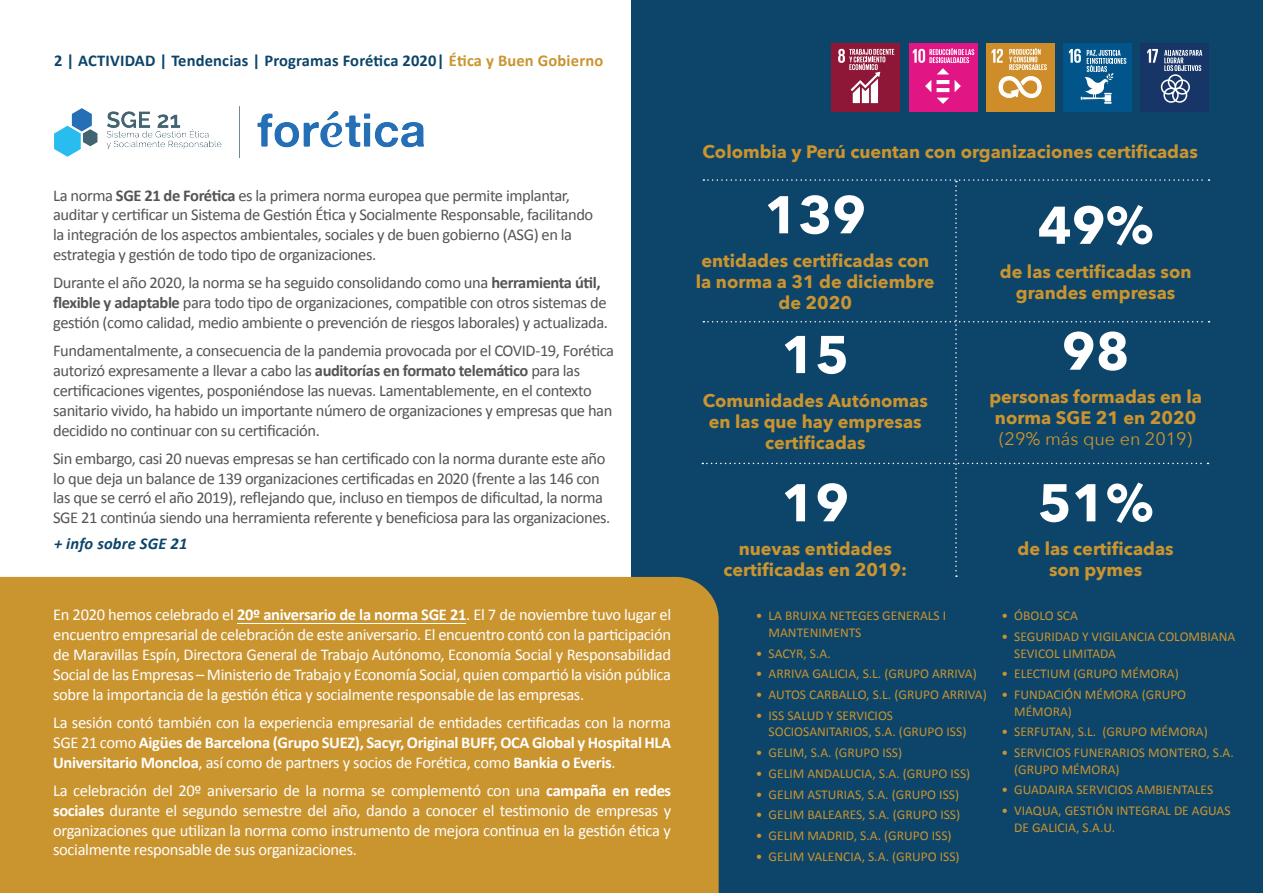
<style>
.page{position:relative;width:1263px;height:893px;background:#fff}
.page>*{position:absolute;margin:0;border:0;box-sizing:border-box;transform-origin:0 0}
.t1{font:700 52.5px "Avenir Next";color:#fff}
.t2{font:700 18px/21px "Avenir Next";color:#ca942f;text-align:center}
.No_Spacing{font:16.5px/19.8px "Calibri";letter-spacing:-.025em;color:#545454}
.Normal__Web{font:16.5px/19.8px "Calibri";letter-spacing:-.02em;color:#fff;text-align:justify}
.Estilo_de_párrafo_1{font:700 16.5px "Calibri";letter-spacing:.01em;color:#0c446a}
.Estilo_de_párrafo_1-2{font:italic 700 16.5px "Calibri";letter-spacing:.01em;color:#0c446a}
.t3{font:13.5px/16.5px "Calibri";color:#ca942f}
.s1{color:#ca942f}
.s2{font-weight:700}
.s3{font-weight:400}
</style>
<div class="page">
<div style="left:631px;top:0;width:632px;height:893px;background:#0c446a"></div>
<div style="left:0;top:577px;width:719px;height:316px;background:#ca942f"></div>
<hr style="left:237px;top:623px;width:229px;height:1px;background:#fff">
<div style="left:1141px;top:43px;width:68px;height:68px;background:#183567"></div>
<svg style="left:1147px;top:49px;width:55px;height:54px"></svg>
<div style="left:1064px;top:43px;width:68px;height:68px;background:#01558a"></div>
<svg style="left:1069px;top:49px;width:57px;height:55px"></svg>
<div style="left:832px;top:43px;width:68px;height:68px;background:#8e1737"></div>
<svg style="left:838px;top:49px;width:56px;height:54px"></svg>
<div style="left:909px;top:43px;width:68px;height:68px;background:#e11584"></div>
<hr style="left:936px;top:88px;width:13px;height:4px;background:#fff">
<hr style="left:936px;top:80px;width:13px;height:4px;background:#fff">
<svg style="left:913px;top:48px;width:61px;height:26px"></svg>
<svg style="left:954px;top:80px;width:7px;height:12px"></svg>
<svg style="left:937px;top:98px;width:12px;height:6px"></svg>
<svg style="left:925px;top:80px;width:6px;height:12px"></svg>
<div style="left:986px;top:43px;width:68px;height:68px;background:#cf8d29"></div>
<svg style="left:991px;top:48px;width:56px;height:50px"></svg>
<svg style="left:702px;top:179px;width:507px;height:398px"></svg>
<img style="left:54px;top:107px;width:370px;height:51px">
<p class="Estilo_de_párrafo_1" style="left:54px;top:50px;width:551px">2 | ACTIVIDAD | Tendencias | Programas Forética 2020| <span class="s1">Ética y Buen Gobierno</span></p>
<p class="No_Spacing" style="left:53px;top:185px;width:542px">La norma <span class="s2">SGE 21 de Forética</span> es la primera norma europea que permite implantar, auditar y certificar un Sistema de Gestión Ética y Socialmente Responsable, facilitando la integración de los aspectos ambientales, sociales y de buen gobierno (ASG) en la estrategia y gestión de todo tipo de organizaciones.</p>
<p class="No_Spacing" style="left:53px;top:273px;width:556px">Durante el año 2020, la norma se ha seguido consolidando como una <span class="s2">herramienta útil, flexible y adaptable</span> para todo tipo de organizaciones, compatible con otros sistemas de gestión (como calidad, medio ambiente o prevención de riesgos laborales) y actualizada.</p>
<p class="No_Spacing" style="left:53px;top:341px;width:562px">Fundamentalmente, a consecuencia de la pandemia provocada por el COVID-19, Forética autorizó expresamente a llevar a cabo las <span class="s2">auditorías en formato telemático</span> para las certificaciones vigentes, posponiéndose las nuevas. Lamentablemente, en el contexto sanitario vivido, ha habido un importante número de organizaciones y empresas que han decidido no continuar con su certificación.</p>
<p class="No_Spacing" style="left:53px;top:448px;width:559px">Sin embargo, casi 20 nuevas empresas se han certificado con la norma durante este año lo que deja un balance de 139 organizaciones certificadas en 2020 (frente a las 146 con las que se cerró el año 2019), reflejando que, incluso en tiempos de dificultad, la norma SGE 21 continúa siendo una herramienta referente y beneficiosa para las organizaciones.</p>
<p class="Estilo_de_párrafo_1-2" style="left:54px;top:533px;width:135px">+ info sobre SGE 21</p>
<p class="Normal__Web" style="left:53px;top:605px;width:619px">En 2020 hemos celebrado el <span class="s2">20º aniversario de la norma SGE 21</span>. El 7 de noviembre tuvo lugar el encuentro empresarial de celebración de este aniversario. El encuentro contó con la participación de Maravillas Espín, Directora General de Trabajo Autónomo, Economía Social y Responsabilidad Social de las Empresas – Ministerio de Trabajo y Economía Social, quien compartió la visión pública sobre la importancia de la gestión ética y socialmente responsable de las empresas.</p>
<p class="Normal__Web" style="left:53px;top:713px;width:620px">La sesión contó también con la experiencia empresarial de entidades certificadas con la norma SGE 21 como <span class="s2">Aigües de Barcelona (Grupo SUEZ), Sacyr, Original BUFF, OCA Global y Hospital HLA Universitario Moncloa</span>, así como de partners y socios de Forética, como <span class="s2">Bankia o Everis</span>.</p>
<p class="Normal__Web" style="left:53px;top:781px;width:620px">La celebración del 20º aniversario de la norma se complementó con una <span class="s2">campaña en redes sociales</span> durante el segundo semestre del año, dando a conocer el testimonio de empresas y organizaciones que utilizan la norma como instrumento de mejora continua en la gestión ética y socialmente responsable de sus organizaciones.</p>
<p class="t2" style="left:703px;top:141px;width:497px">Colombia y Perú cuentan con organizaciones certificadas</p>
<p class="t1" style="left:764px;top:169px;width:103px">139</p>
<p class="t2" style="left:696px;top:250px;width:240px">entidades certificadas con la norma a 31 de diciembre de 2020</p>
<p class="t1" style="left:781px;top:309px;width:69px">15</p>
<p class="t2" style="left:703px;top:390px;width:227px">Comunidades Autónomas en las que hay empresas certificadas</p>
<p class="t1" style="left:781px;top:457px;width:69px">19</p>
<p class="t2" style="left:723px;top:538px;width:185px">nuevas entidades certificadas en 2019:</p>
<p class="t1" style="left:1038px;top:180px;width:117px">49%</p>
<p class="t2" style="left:1000px;top:260px;width:193px">de las certificadas son grandes empresas</p>
<p class="t1" style="left:1062px;top:306px;width:69px">98</p>
<p class="t2" style="left:989px;top:386px;width:214px">personas formadas en la norma SGE 21 en 2020 <span class="s3">(29% más que en 2019)</span></p>
<p class="t1" style="left:1038px;top:457px;width:117px">51%</p>
<p class="t2" style="left:1018px;top:538px;width:158px">de las certificadas son pymes</p>
<p class="t3" style="left:768px;top:608px;width:179px;text-indent:-13px">• LA BRUIXA NETEGES GENERALS I<br>MANTENIMENTS</p>
<p class="t3" style="left:756px;top:645px;width:77px">• SACYR, S.A.</p>
<p class="t3" style="left:756px;top:666px;width:222px">• ARRIVA GALICIA, S.L. (GRUPO ARRIVA)</p>
<p class="t3" style="left:756px;top:686px;width:232px">• AUTOS CARBALLO, S.L. (GRUPO ARRIVA)</p>
<p class="t3" style="left:768px;top:707px;width:199px;text-indent:-13px">• ISS SALUD Y SERVICIOS<br>SOCIOSANITARIOS, S.A. (GRUPO ISS)</p>
<p class="t3" style="left:756px;top:744px;width:148px">• GELIM, S.A. (GRUPO ISS)</p>
<p class="t3" style="left:756px;top:765px;width:216px">• GELIM ANDALUCIA, S.A. (GRUPO ISS)</p>
<p class="t3" style="left:756px;top:786px;width:205px">• GELIM ASTURIAS, S.A. (GRUPO ISS)</p>
<p class="t3" style="left:756px;top:807px;width:206px">• GELIM BALEARES, S.A. (GRUPO ISS)</p>
<p class="t3" style="left:756px;top:827px;width:197px">• GELIM MADRID, S.A. (GRUPO ISS)</p>
<p class="t3" style="left:756px;top:848px;width:205px">• GELIM VALENCIA, S.A. (GRUPO ISS)</p>
<p class="t3" style="left:1001px;top:608px;width:78px">• ÓBOLO SCA</p>
<p class="t3" style="left:1014px;top:628px;width:223px;text-indent:-13px">• SEGURIDAD Y VIGILANCIA COLOMBIANA<br>SEVICOL LIMITADA</p>
<p class="t3" style="left:1001px;top:666px;width:179px">• ELECTIUM (GRUPO MÉMORA)</p>
<p class="t3" style="left:1014px;top:686px;width:174px;text-indent:-13px">• FUNDACIÓN MÉMORA (GRUPO<br>MÉMORA)</p>
<p class="t3" style="left:1001px;top:724px;width:208px">• SERFUTAN, S.L. (GRUPO MÉMORA)</p>
<p class="t3" style="left:1014px;top:744px;width:221px;text-indent:-13px">• SERVICIOS FUNERARIOS MONTERO, S.A. (GRUPO MÉMORA)</p>
<p class="t3" style="left:1001px;top:782px;width:213px">• GUADAIRA SERVICIOS AMBIENTALES</p>
<p class="t3" style="left:1014px;top:802px;width:218px;text-indent:-13px">• VIAQUA, GESTIÓN INTEGRAL DE AGUAS<br>DE GALICIA, S.A.U.</p>
</div>
